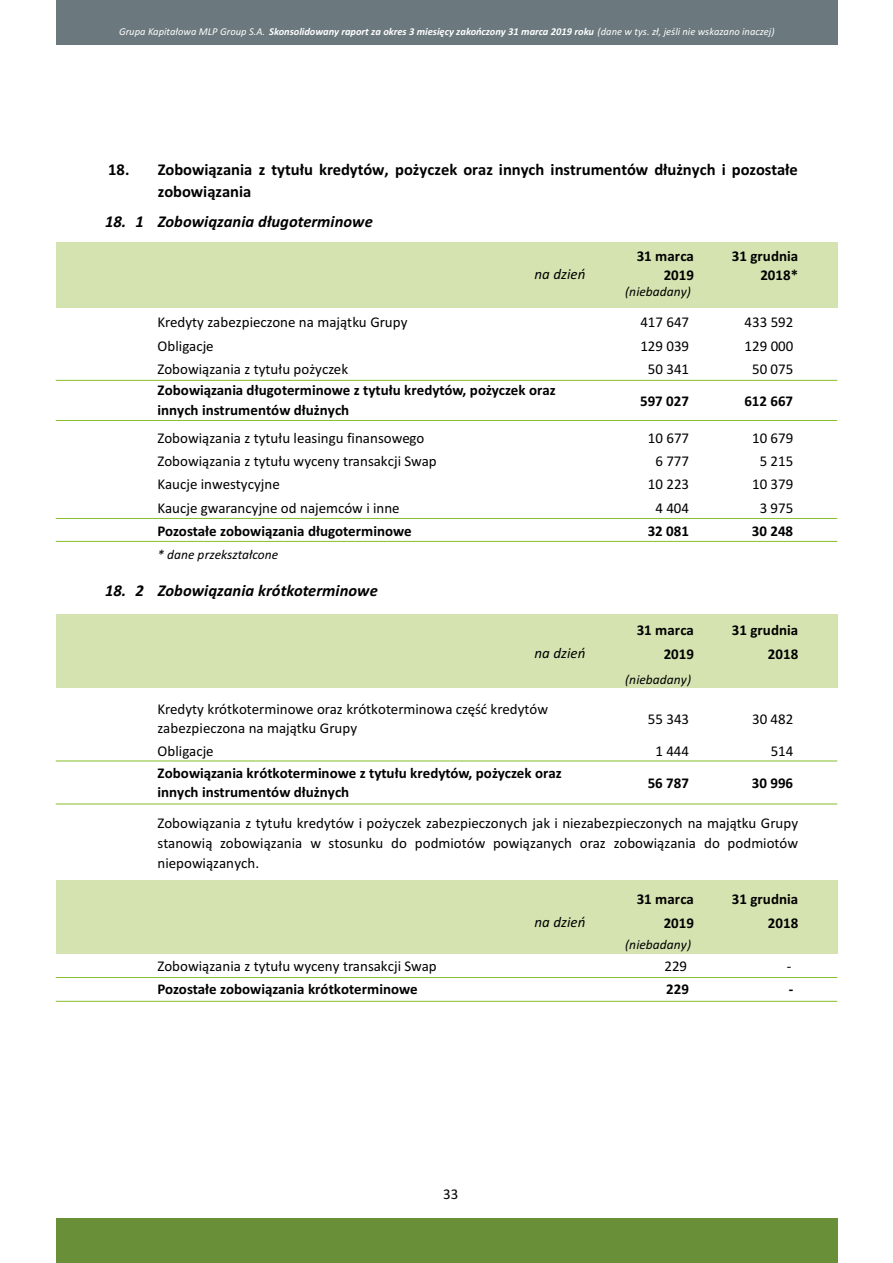
<style>
.page{position:relative;width:893px;height:1263px;background:#fff}
.page>*{position:absolute;margin:0;border:0;box-sizing:border-box;transform-origin:0 0}
.t1{font:700 16.5px/21.8px "Calibri";color:#000}
.t2{font:italic 700 16.5px "Calibri";color:#000}
.t3{font:15px/19.6px "Calibri";color:#000;text-align:justify}
.t4{font:700 15px/19.6px "Calibri";color:#000}
.t5{font:italic 15px "Calibri";color:#000}
.t6{font:italic 13.5px "Calibri";color:#000}
.t7{font:italic 10.5px "Calibri";color:#fff}
.s1{font-weight:700}
</style>
<div class="page">
<div style="left:56px;top:880px;width:781px;height:73px;background:#d4e3b0"></div>
<div style="left:56px;top:614px;width:781px;height:74px;background:#d4e3b0"></div>
<div style="left:56px;top:0;width:782px;height:45px;background:#6b787d"></div>
<div style="left:56px;top:1218px;width:782px;height:45px;background:#698f38"></div>
<div style="left:56px;top:242px;width:781px;height:65px;background:#d4e3b0"></div>
<hr style="left:56px;top:380px;width:781px;height:1px;background:#87bd2e">
<hr style="left:56px;top:420px;width:781px;height:1px;background:#87bd2e">
<hr style="left:56px;top:518px;width:781px;height:1px;background:#87bd2e">
<hr style="left:56px;top:541px;width:781px;height:1px;background:#87bd2e">
<hr style="left:56px;top:761px;width:781px;height:1px;background:#87bd2e">
<hr style="left:56px;top:804px;width:781px;height:1px;background:#87bd2e">
<hr style="left:56px;top:977px;width:781px;height:1px;background:#87bd2e">
<hr style="left:56px;top:1001px;width:781px;height:1px;background:#87bd2e">
<p class="t7" style="left:119px;top:27px;width:657px">Grupa Kapitałowa MLP Group S.A. <span class="s1">Skonsolidowany raport za okres 3 miesięcy zakończony 31 marca 2019 roku</span> (dane w tys. zł, jeśli nie wskazano inaczej)</p>
<p class="t1" style="left:158px;top:160px;width:642px">Zobowiązania z tytułu kredytów, pożyczek oraz innych instrumentów dłużnych i pozostałe zobowiązania</p>
<p class="t1" style="left:108px;top:160px;width:23px">18.</p>
<p class="t2" style="left:105px;top:214px;width:269px">18. 1 Zobowiązania długoterminowe</p>
<p class="t4" style="left:637px;top:248px;width:59px">31 marca</p>
<p class="t4" style="left:732px;top:248px;width:68px">31 grudnia</p>
<p class="t5" style="left:535px;top:268px;width:52px">na dzień</p>
<p class="t4" style="left:664px;top:266px;width:32px">2019</p>
<p class="t4" style="left:760px;top:266px;width:39px">2018*</p>
<p class="t6" style="left:625px;top:286px;width:67px">(niebadany)</p>
<p class="t3" style="left:158px;top:314px;width:251px">Kredyty zabezpieczone na majątku Grupy</p>
<p class="t3" style="left:640px;top:314px;width:50px">417 647</p>
<p class="t3" style="left:745px;top:314px;width:50px">433 592</p>
<p class="t3" style="left:158px;top:337px;width:58px">Obligacje</p>
<p class="t3" style="left:640px;top:337px;width:50px">129 039</p>
<p class="t3" style="left:745px;top:337px;width:50px">129 000</p>
<p class="t3" style="left:158px;top:360px;width:192px">Zobowiązania z tytułu pożyczek</p>
<p class="t3" style="left:648px;top:360px;width:43px">50 341</p>
<p class="t3" style="left:752px;top:360px;width:43px">50 075</p>
<p class="t4" style="left:640px;top:392px;width:50px">597 027</p>
<p class="t4" style="left:744px;top:392px;width:50px">612 667</p>
<p class="t4" style="left:158px;top:382px;width:400px">Zobowiązania długoterminowe z tytułu kredytów, pożyczek oraz innych instrumentów dłużnych</p>
<p class="t3" style="left:158px;top:429px;width:268px">Zobowiązania z tytułu leasingu finansowego</p>
<p class="t3" style="left:648px;top:429px;width:43px">10 677</p>
<p class="t3" style="left:752px;top:429px;width:43px">10 679</p>
<p class="t3" style="left:158px;top:453px;width:281px">Zobowiązania z tytułu wyceny transakcji Swap</p>
<p class="t3" style="left:655px;top:453px;width:35px">6 777</p>
<p class="t3" style="left:760px;top:453px;width:35px">5 215</p>
<p class="t3" style="left:158px;top:476px;width:124px">Kaucje inwestycyjne</p>
<p class="t3" style="left:648px;top:476px;width:43px">10 223</p>
<p class="t3" style="left:752px;top:476px;width:43px">10 379</p>
<p class="t3" style="left:158px;top:499px;width:244px">Kaucje gwarancyjne od najemców i inne</p>
<p class="t3" style="left:655px;top:499px;width:35px">4 404</p>
<p class="t3" style="left:760px;top:499px;width:35px">3 975</p>
<p class="t4" style="left:158px;top:522px;width:256px">Pozostałe zobowiązania długoterminowe</p>
<p class="t4" style="left:648px;top:522px;width:43px">32 081</p>
<p class="t4" style="left:752px;top:522px;width:43px">30 248</p>
<p class="t6" style="left:157px;top:549px;width:122px">* dane przekształcone</p>
<p class="t2" style="left:105px;top:583px;width:274px">18. 2 Zobowiązania krótkoterminowe</p>
<p class="t4" style="left:637px;top:622px;width:59px">31 marca</p>
<p class="t4" style="left:732px;top:622px;width:68px">31 grudnia</p>
<p class="t5" style="left:535px;top:647px;width:52px">na dzień</p>
<p class="t4" style="left:664px;top:645px;width:32px">2019</p>
<p class="t4" style="left:768px;top:645px;width:32px">2018</p>
<p class="t6" style="left:625px;top:674px;width:67px">(niebadany)</p>
<p class="t3" style="left:648px;top:710px;width:43px">55 343</p>
<p class="t3" style="left:752px;top:710px;width:43px">30 482</p>
<p class="t3" style="left:158px;top:743px;width:58px">Obligacje</p>
<p class="t3" style="left:655px;top:743px;width:35px">1 444</p>
<p class="t3" style="left:771px;top:743px;width:24px">514</p>
<p class="t4" style="left:648px;top:774px;width:43px">56 787</p>
<p class="t4" style="left:752px;top:774px;width:43px">30 996</p>
<p class="t3" style="left:158px;top:700px;width:392px">Kredyty krótkoterminowe oraz krótkoterminowa część kredytów zabezpieczona na majątku Grupy</p>
<p class="t4" style="left:158px;top:764px;width:406px">Zobowiązania krótkoterminowe z tytułu kredytów, pożyczek oraz innych instrumentów dłużnych</p>
<p class="t3" style="left:158px;top:815px;width:642px">Zobowiązania z tytułu kredytów i pożyczek zabezpieczonych jak i niezabezpieczonych na majątku Grupy stanowią zobowiązania w stosunku do podmiotów powiązanych oraz zobowiązania do podmiotów niepowiązanych.</p>
<p class="t4" style="left:637px;top:891px;width:59px">31 marca</p>
<p class="t4" style="left:732px;top:891px;width:68px">31 grudnia</p>
<p class="t5" style="left:535px;top:915px;width:52px">na dzień</p>
<p class="t4" style="left:664px;top:914px;width:32px">2019</p>
<p class="t4" style="left:768px;top:914px;width:32px">2018</p>
<p class="t6" style="left:625px;top:939px;width:67px">(niebadany)</p>
<p class="t3" style="left:158px;top:957px;width:281px">Zobowiązania z tytułu wyceny transakcji Swap</p>
<p class="t3" style="left:664px;top:957px;width:24px">229</p>
<p class="t3" style="left:787px;top:957px;width:6px">-</p>
<p class="t4" style="left:158px;top:980px;width:262px">Pozostałe zobowiązania krótkoterminowe</p>
<p class="t4" style="left:666px;top:980px;width:24px">229</p>
<p class="t4" style="left:789px;top:980px;width:6px">-</p>
<p class="t3" style="left:443px;top:1185px;width:17px">33</p>
</div>
